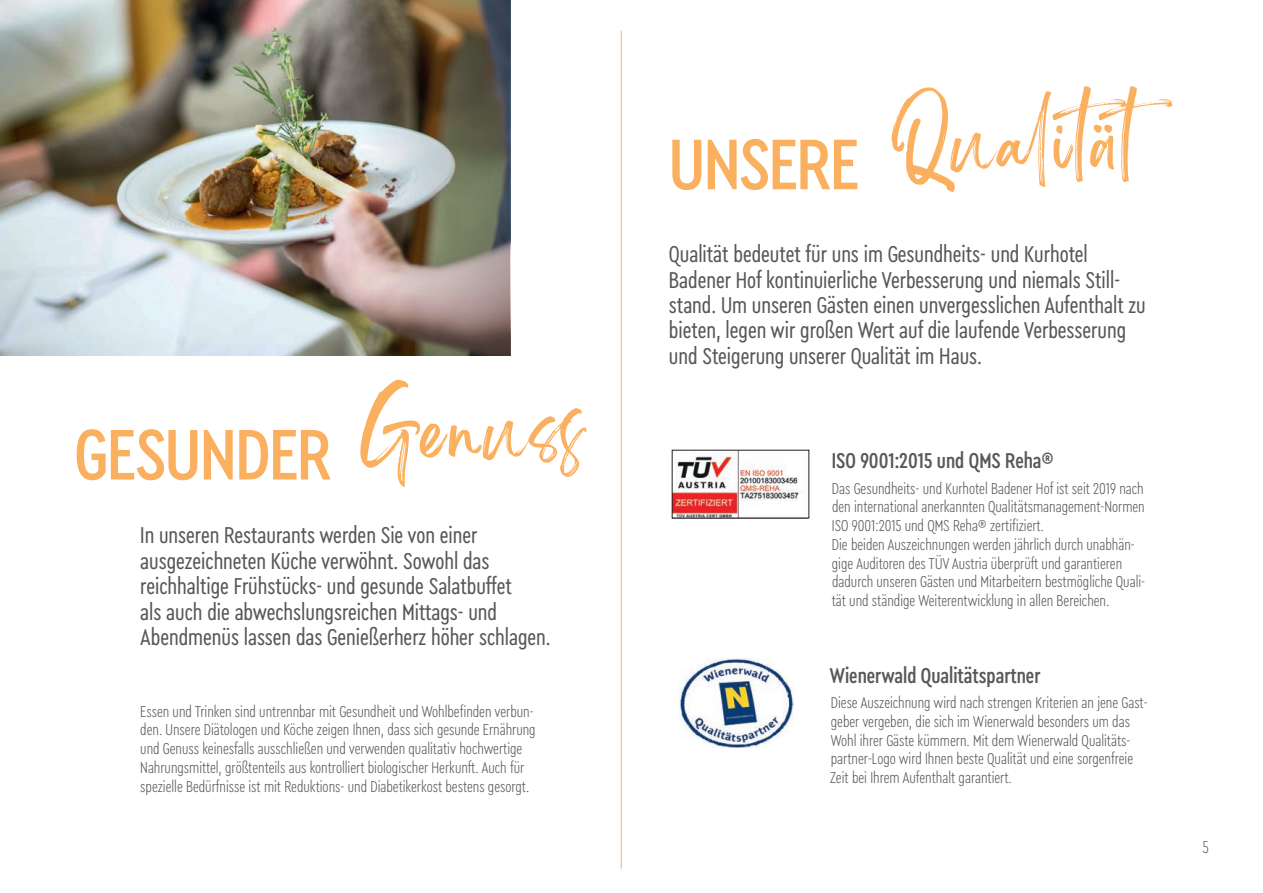
<style>
.page{position:relative;width:1263px;height:893px;background:#fff}
.page>*{position:absolute;margin:0;border:0;box-sizing:border-box;transform-origin:0 0}
.Headline_2_orange{font:500 75px "Cera Condensed Pro";letter-spacing:-.015em;color:#fab05f}
.Headline_2_orange_Brightwall{font:63px "Brightwall";letter-spacing:.055em;color:#fab05f}
.Subline{font:24px/25.5px "Cera Condensed Pro";color:#57585a}
.t1{font:500 22.5px "Cera Condensed Pro";color:#57585a}
.t2{font:100 18px "Cera Condensed Pro";color:#231f20}
.Fließtext{font:300 16.5px/18.8px "Cera Condensed Pro";color:#57585a}
</style>
<div class="page">
<img style="left:1px;top:0;width:510px;height:355px">
<img style="left:360px;top:0;width:149px;height:355px">
<hr style="left:621px;top:31px;width:1px;height:837px;background:#fab05f">
<img style="left:674px;top:452px;width:129px;height:64px">
<img style="left:679px;top:658px;width:114px;height:90px">
<p class="Headline_2_orange" style="left:74px;top:404px;width:258px">GESUNDER</p>
<p class="Headline_2_orange_Brightwall" style="left:361px;top:410px;width:228px">Genuss</p>
<p class="Subline" style="left:140px;top:521px;width:412px">In unseren Restaurants werden Sie von einer ausgezeichneten Küche verwöhnt. Sowohl das reichhaltige Frühstücks- und gesunde Salatbuffet<br>als auch die abwechslungsreichen Mittags- und Abendmenüs lassen das Genießerherz höher schlagen.</p>
<p class="Fließtext" style="left:140px;top:701px;width:397px">Essen und Trinken sind untrennbar mit Gesundheit und Wohlbefinden verbun&shy;den. Unsere Diätologen und Köche zeigen Ihnen, dass sich gesunde Ernährung und Genuss keinesfalls ausschließen und verwenden qualitativ hochwertige Nahrungsmittel, größtenteils aus kontrolliert biologischer Herkunft. Auch für spezielle Bedürfnisse ist mit Reduktions- und Diabetikerkost bestens gesorgt.</p>
<p class="Headline_2_orange" style="left:669px;top:114px;width:192px">UNSERE</p>
<p class="Headline_2_orange_Brightwall" style="left:891px;top:122px;width:305px">Qualität</p>
<p class="Subline" style="left:669px;top:240px;width:420px">Qualität bedeutet für uns im Gesundheits- und Kurhotel</p>
<p class="Subline" style="left:669px;top:266px;width:478px">Badener Hof kontinuierliche Verbesserung und niemals Still&shy;stand. Um unseren Gästen einen unvergesslichen Aufenthalt zu bieten, legen wir großen Wert auf die laufende Verbesserung und Steigerung unserer Qualität im Haus.</p>
<p class="t1" style="left:832px;top:446px;width:223px">ISO 9001:2015 und QMS Reha®</p>
<p class="Fließtext" style="left:832px;top:478px;width:315px">Das Gesundheits- und Kurhotel Badener Hof ist seit 2019 nach den international anerkannten Qualitätsmanagement-Normen ISO 9001:2015 und QMS Reha® zertifiziert.<br>Die beiden Auszeichnungen werden jährlich durch unabhän&shy;gige Auditoren des TÜV Austria überprüft und garantieren dadurch unseren Gästen und Mitarbeitern bestmögliche Quali&shy;tät und ständige Weiterentwicklung in allen Bereichen.</p>
<p class="t1" style="left:829px;top:660px;width:213px">Wienerwald Qualitätspartner</p>
<p class="Fließtext" style="left:830px;top:693px;width:319px">Diese Auszeichnung wird nach strengen Kriterien an jene Gast&shy;geber vergeben, die sich im Wienerwald besonders um das Wohl ihrer Gäste kümmern. Mit dem Wienerwald Qualitäts&shy;partner-Logo wird Ihnen beste Qualität und eine sorgenfreie Zeit bei Ihrem Aufenthalt garantiert.</p>
<p class="t2" style="left:1203px;top:835px;width:7px">5</p>
</div>
